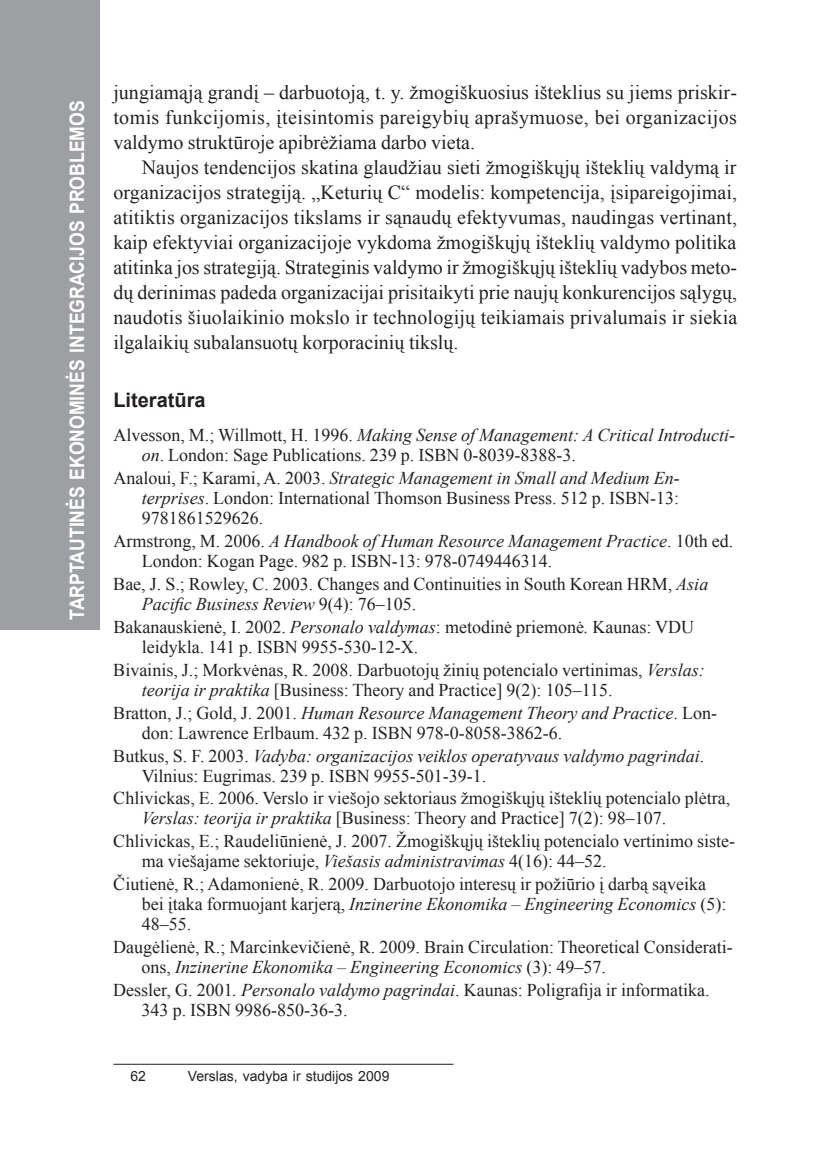
<style>
.page{position:relative;width:822px;height:1163px;background:#fff}
.page>*{position:absolute;margin:0;border:0;box-sizing:border-box;transform-origin:0 0}
.t1{font:20px/25px "Times New Roman";color:#231f20;text-align:justify}
.t2{font:700 20px "Arial";color:#fff;scale:.88 1}
.t3{font:700 20px "Arial";color:#231f20}
.t4{font:18px/20px "Times New Roman";color:#231f20}
.t5{font:14px "Arial";color:#231f20}
.s1{font-style:italic}
</style>
<div class="page">
<hr style="left:113px;top:1063px;width:341px;height:1px;background:#231f20">
<div style="left:0;top:0;width:99px;height:629px;background:#9d9fa2"></div>
<p class="t2" style="left:64px;top:619px;width:591px;rotate:-90deg">Tarptautinės ekonominės integracijos problemos</p>
<p class="t1" style="left:113px;top:79px;width:625px">jungiamąją grandį – darbuotoją, t. y. žmogiškuosius išteklius su jiems priskir&shy;tomis funkcijomis, įteisintomis pareigybių aprašymuose, bei organizacijos valdymo struktūroje apibrėžiama darbo vieta.</p>
<p class="t1" style="left:113px;top:154px;width:626px;text-indent:28px">Naujos tendencijos skatina glaudžiau sieti žmogiškųjų išteklių valdymą ir organizacijos strategiją. „Keturių C“ modelis: kompetencija, įsipareigojimai, atitiktis organizacijos tikslams ir sąnaudų efektyvumas, naudingas vertinant, kaip efektyviai organizacijoje vykdoma žmogiškųjų išteklių valdymo politika atitinka jos strategiją. Strateginis valdymo ir žmogiškųjų išteklių vadybos meto&shy;dų derinimas padeda organizacijai prisitaikyti prie naujų konkurencijos sąlygų, naudotis šiuolaikinio mokslo ir technologijų teikiamais privalumais ir siekia ilgalaikių subalansuotų korporacinių tikslų.</p>
<p class="t3" style="left:113px;top:387px;width:94px">Literatūra</p>
<p class="t4" style="left:142px;top:425px;width:595px;text-indent:-28px">Alvesson, M.; Willmott, H. 1996. <span class="s1">Making Sense of Management: A Critical Introducti&shy;on</span>. London: Sage Publications. 239 p. ISBN 0-8039-8388-3.</p>
<p class="t4" style="left:142px;top:468px;width:540px;text-align:justify;text-indent:-28px">Analoui, F.; Karami, A. 2003. <span class="s1">Strategic Management in Small and Medium En&shy;terprises</span>. London: International Thomson Business Press. 512 p. ISBN-13:<br>9781861529626.</p>
<p class="t4" style="left:142px;top:530px;width:593px;text-indent:-28px">Armstrong, M. 2006. <span class="s1">A Handbook of Human Resource Management Practice</span>. 10th ed.<br>London: Kogan Page. 982 p. ISBN-13: 978-0749446314.</p>
<p class="t4" style="left:142px;top:573px;width:568px;text-indent:-28px">Bae, J. S.; Rowley, C. 2003. Changes and Continuities in South Korean HRM, <span class="s1">Asia<br>Pacific Business Review</span> 9(4): 76–105.</p>
<p class="t4" style="left:142px;top:616px;width:554px;text-indent:-28px">Bakanauskienė, I. 2002. <span class="s1">Personalo valdymas</span>: metodinė priemonė<span class="s1">.</span> Kaunas: VDU leidykla. 141 p. ISBN 9955-530-12-X.</p>
<p class="t4" style="left:142px;top:659px;width:565px;text-indent:-28px">Bivainis, J.; Morkvėnas, R. 2008. Darbuotojų žinių potencialo vertinimas, <span class="s1">Verslas: teorija ir praktika</span> [Business: Theory and Practice] 9(2): 105–115.</p>
<p class="t4" style="left:142px;top:702px;width:577px;text-indent:-28px">Bratton, J.; Gold, J. 2001. <span class="s1">Human Resource Management Theory and Practice</span>. Lon&shy;don: Lawrence Erlbaum. 432 p. ISBN 978-0-8058-3862-6.</p>
<p class="t4" style="left:142px;top:745px;width:564px;text-indent:-28px">Butkus, S. F. 2003. <span class="s1">Vadyba: organizacijos veiklos operatyvaus valdymo pagrindai</span>.<br>Vilnius: Eugrimas. 239 p. ISBN 9955-501-39-1.</p>
<p class="t4" style="left:142px;top:787px;width:590px;text-indent:-28px">Chlivickas, E. 2006. Verslo ir viešojo sektoriaus žmogiškųjų išteklių potencialo plėtra,<br><span class="s1">Verslas: teorija ir praktika</span> [Business: Theory and Practice] 7(2): 98–107.</p>
<p class="t4" style="left:142px;top:830px;width:595px;text-indent:-28px">Chlivickas, E.; Raudeliūnienė, J. 2007. Žmogiškųjų išteklių potencialo vertinimo siste&shy;ma viešajame sektoriuje, <span class="s1">Viešasis administravimas</span> 4(16): 44–52.</p>
<p class="t4" style="left:142px;top:873px;width:586px;text-indent:-28px">Čiutienė, R.; Adamonienė, R. 2009. Darbuotojo interesų ir požiūrio į darbą sąveika bei įtaka formuojant karjerą, <span class="s1">Inzinerine Ekonomika – Engineering Economics</span> (5):<br>48–55.</p>
<p class="t4" style="left:142px;top:936px;width:593px;text-indent:-28px">Daugėlienė, R.; Marcinkevičienė, R. 2009. Brain Circulation: Theoretical Considerati&shy;ons, <span class="s1">Inzinerine Ekonomika – Engineering Economics</span> (3): 49–57.</p>
<p class="t4" style="left:142px;top:979px;width:569px;text-indent:-28px">Dessler, G. 2001<span class="s1">. Personalo valdymo pagrindai</span>. Kaunas: Poligrafija ir informatika.<br>343 p. ISBN 9986-850-36-3.</p>
<p class="t5" style="left:130px;top:1066px;width:17px">62</p>
<p class="t5" style="left:188px;top:1066px;width:203px">Verslas, vadyba ir studijos 2009</p>
</div>
